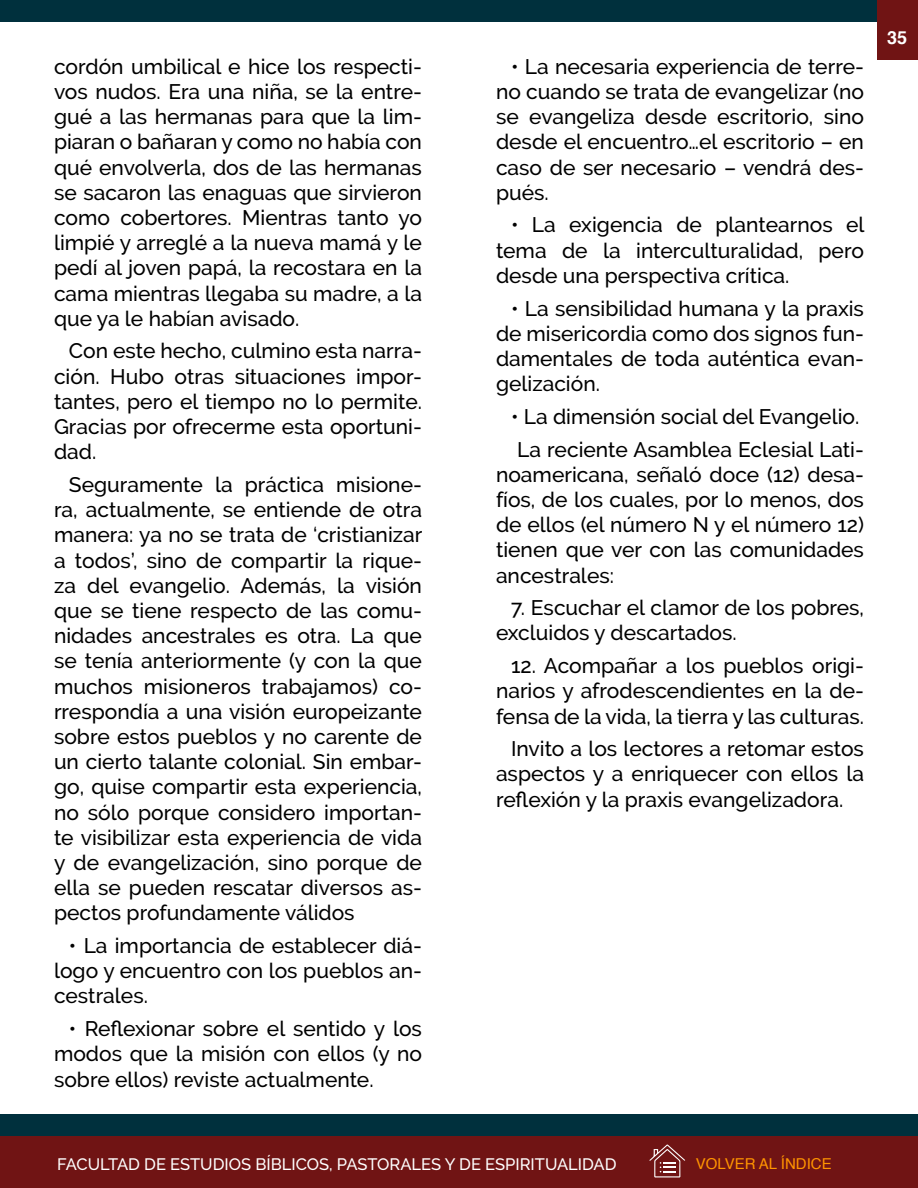
<style>
.page{position:relative;width:918px;height:1188px;background:#fff}
.page>*{position:absolute;margin:0;border:0;box-sizing:border-box;transform-origin:0 0}
.t1{font:500 21px/25.2px "Raleway";color:#000;text-align:justify}
.t2{font:700 18px "Helvetica";color:#fff}
.t3{font:500 16.5px "Raleway";color:#fff}
.t4{font:15px "Helvetica";color:#ff9400}
</style>
<div class="page">
<div style="left:0;top:1134px;width:918px;height:54px;background:#701414"></div>
<div style="left:0;top:1114px;width:918px;height:22px;background:#00303d"></div>
<div style="left:0;top:0;width:918px;height:22px;background:#00303d"></div>
<svg style="left:649px;top:1144px;width:36px;height:34px"></svg>
<hr style="left:0;top:0;width:1px;height:60px;background:#701414">
<div style="left:878px;top:0;width:40px;height:60px;background:#701414"></div>
<p class="t1" style="left:54px;top:54px;width:370px">cordón umbilical e hice los respecti&shy;vos nudos. Era una niña, se la entre&shy;gué a las hermanas para que la lim&shy;piaran o bañaran y como no había con qué envolverla, dos de las hermanas se sacaron las enaguas que sirvieron como cobertores. Mientras tanto yo limpié y arreglé a la nueva mamá y le pedí al joven papá, la recostara en la cama mientras llegaba su madre, a la que ya le habían avisado.</p>
<p class="t1" style="left:54px;top:338px;width:370px;text-indent:15px">Con este hecho, culmino esta narra&shy;ción. Hubo otras situaciones impor&shy;tantes, pero el tiempo no lo permite.<br>Gracias por ofrecerme esta oportuni&shy;dad.</p>
<p class="t1" style="left:54px;top:472px;width:370px;text-indent:15px">Seguramente la práctica misione&shy;ra, actualmente, se entiende de otra manera: ya no se trata de ‘cristianizar a todos’, sino de compartir la rique&shy;za del evangelio. Además, la visión que se tiene respecto de las comu&shy;nidades ancestrales es otra. La que se tenía anteriormente (y con la que muchos misioneros trabajamos) co&shy;rrespondía a una visión europeizante sobre estos pueblos y no carente de un cierto talante colonial. Sin embar&shy;go, quise compartir esta experiencia, no sólo porque considero importan&shy;te visibilizar esta experiencia de vida y de evangelización, sino porque de ella se pueden rescatar diversos as&shy;pectos profundamente válidos</p>
<p class="t1" style="left:54px;top:933px;width:369px;text-indent:15px">• La importancia de establecer diá&shy;logo y encuentro con los pueblos an&shy;cestrales.</p>
<p class="t1" style="left:54px;top:1016px;width:369px;text-indent:15px">• Reflexionar sobre el sentido y los modos que la misión con ellos (y no sobre ellos) reviste actualmente.</p>
<p class="t1" style="left:496px;top:54px;width:370px;text-indent:15px">• La necesaria experiencia de terre&shy;no cuando se trata de evangelizar (no se evangeliza desde escritorio, sino desde el encuentro…el escritorio – en caso de ser necesario – vendrá des&shy;pués.</p>
<p class="t1" style="left:496px;top:212px;width:370px;text-indent:15px">• La exigencia de plantearnos el tema de la interculturalidad, pero desde una perspectiva crítica.</p>
<p class="t1" style="left:496px;top:296px;width:369px;text-indent:15px">• La sensibilidad humana y la praxis de misericordia como dos signos fun&shy;damentales de toda auténtica evan&shy;gelización.</p>
<p class="t1" style="left:511px;top:400px;width:355px;line-height:32.7px">• La dimensión social del Evangelio.<br>La reciente Asamblea Eclesial Lati-</p>
<p class="t1" style="left:496px;top:462px;width:370px">noamericana, señaló doce (12) desa&shy;fíos, de los cuales, por lo menos, dos de ellos (el número N y el número 12) tienen que ver con las comunidades ancestrales:</p>
<p class="t1" style="left:496px;top:595px;width:369px;text-indent:15px">7. Escuchar el clamor de los pobres, excluidos y descartados.</p>
<p class="t1" style="left:496px;top:653px;width:370px;text-indent:15px">12. Acompañar a los pueblos origi&shy;narios y afrodescendientes en la de&shy;fensa de la vida, la tierra y las culturas.</p>
<p class="t1" style="left:496px;top:736px;width:369px;text-indent:15px">Invito a los lectores a retomar estos aspectos y a enriquecer con ellos la reflexión y la praxis evangelizadora.</p>
<p class="t2" style="left:887px;top:23px;width:22px">35</p>
<p class="t3" style="left:57px;top:1155px;width:561px">FACULTAD DE ESTUDIOS BÍBLICOS, PASTORALES Y DE ESPIRITUALIDAD</p>
<p class="t4" style="left:696px;top:1152px;width:137px">VOLVER AL ÍNDICE</p>
</div>
